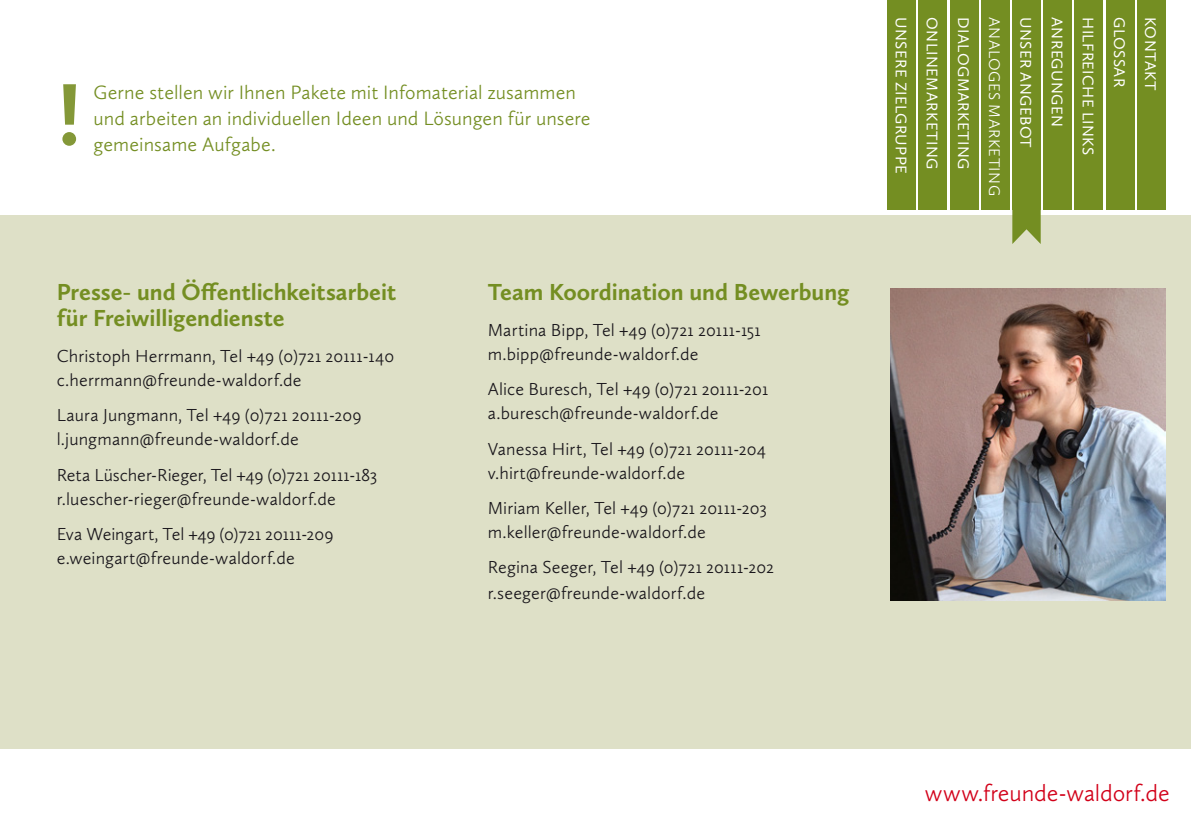
<style>
.page{position:relative;width:1191px;height:840px;background:#fff}
.page>*{position:absolute;margin:0;border:0;box-sizing:border-box;transform-origin:0 0}
.t1{font:700 89px "Calluna Sans";color:#849838}
.t2{font:700 24px/26px "Calluna Sans";color:#748e22}
.t3{font:300 24px "Calluna Sans";letter-spacing:-.005em;color:#d20019}
.t4{font:300 20px/26px "Calluna Sans";letter-spacing:.005em;color:#748e22}
.t5{font:300 18px/24px "Calluna Sans";letter-spacing:.01em;color:#1a171c}
.t6{font:16px/31.2px "Calluna Sans";letter-spacing:.025em;color:#fff}
.t7{font:300 16px "Calluna Sans";color:#fff}
</style>
<div class="page">
<div style="left:0;top:215px;width:1191px;height:533px;background:#dee0c7"></div>
<img style="left:891px;top:288px;width:274px;height:312px">
<svg style="left:1012px;top:210px;width:28px;height:34px"></svg>
<div style="left:981px;top:0;width:28px;height:210px;background:#748e22"></div>
<div style="left:1043px;top:0;width:28px;height:210px;background:#748e22"></div>
<div style="left:1074px;top:0;width:29px;height:210px;background:#748e22"></div>
<div style="left:1106px;top:0;width:28px;height:210px;background:#748e22"></div>
<div style="left:1137px;top:0;width:28px;height:210px;background:#748e22"></div>
<div style="left:1012px;top:0;width:28px;height:210px;background:#748e22"></div>
<div style="left:950px;top:0;width:28px;height:210px;background:#748e22"></div>
<div style="left:918px;top:0;width:29px;height:210px;background:#748e22"></div>
<div style="left:887px;top:0;width:29px;height:210px;background:#748e22"></div>
<h1 class="t1" style="left:57px;top:60px;width:27px">!</h1>
<p class="t4" style="left:94px;top:79px;width:498px">Gerne stellen wir Ihnen Pakete mit Infomaterial zusammen und arbeiten an individuellen Ideen und Lösungen für unsere</p>
<p class="t4" style="left:94px;top:131px;width:184px">gemeinsame Aufgabe.</p>
<h2 class="t2" style="left:57px;top:279px;width:341px">Presse- und Öffentlichkeitsarbeit für Freiwilligendienste</h2>
<p class="t5" style="left:57px;top:343px;width:339px">Christoph Herrmann, Tel +49 (0)721 20111-140 c.herrmann@freunde-waldorf.de</p>
<p class="t5" style="left:57px;top:402px;width:306px">Laura Jungmann, Tel +49 (0)721 20111-209 l.jungmann@freunde-waldorf.de</p>
<p class="t5" style="left:57px;top:462px;width:322px">Reta Lüscher-Rieger, Tel +49 (0)721 20111-183 r.luescher-rieger@freunde-waldorf.de</p>
<p class="t5" style="left:57px;top:521px;width:278px">Eva Weingart, Tel +49 (0)721 20111-209 e.weingart@freunde-waldorf.de</p>
<h2 class="t2" style="left:488px;top:279px;width:363px">Team Koordination und Bewerbung</h2>
<p class="t5" style="left:488px;top:317px;width:274px">Martina Bipp, Tel +49 (0)721 20111-151 m.bipp@freunde-waldorf.de</p>
<p class="t5" style="left:488px;top:376px;width:282px">Alice Buresch, Tel +49 (0)721 20111-201 a.buresch@freunde-waldorf.de</p>
<p class="t5" style="left:488px;top:436px;width:280px">Vanessa Hirt, Tel +49 (0)721 20111-204 v.hirt@freunde-waldorf.de</p>
<p class="t5" style="left:488px;top:495px;width:281px">Miriam Keller, Tel +49 (0)721 20111-203 m.keller@freunde-waldorf.de</p>
<p class="t5" style="left:488px;top:553px;width:288px;line-height:26px">Regina Seeger, Tel +49 (0)721 20111-202 r.seeger@freunde-waldorf.de</p>
<p class="t6" style="left:979px;top:17px;width:158px;rotate:90deg">Dialogmarketing<br>Onlinemarketing unsere zielgruppe</p>
<p class="t7" style="left:1004px;top:17px;width:180px;rotate:90deg">analoges marketing</p>
<p class="t6" style="left:1072px;top:17px;width:111px;rotate:90deg">Anregungen</p>
<p class="t6" style="left:1104px;top:17px;width:140px;rotate:90deg">Hilfreich e Links</p>
<p class="t6" style="left:1135px;top:17px;width:71px;rotate:90deg">Glossar</p>
<p class="t6" style="left:1166px;top:17px;width:75px;rotate:90deg">kontakt</p>
<p class="t6" style="left:1041px;top:17px;width:132px;rotate:90deg">unser angebot</p>
<h2 class="t3" style="left:925px;top:777px;width:246px">www.freunde-waldorf.de</h2>
</div>
